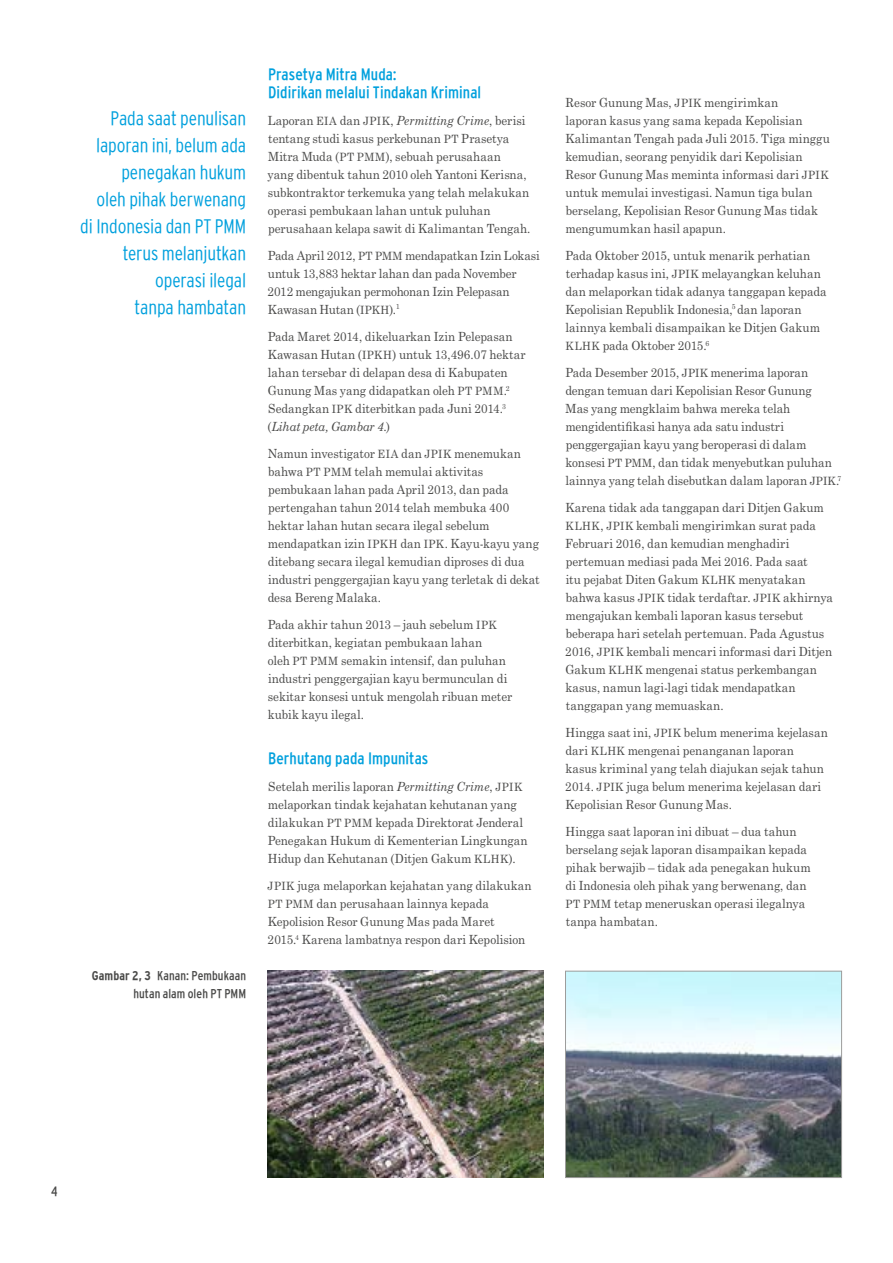
<style>
.page{position:relative;width:893px;height:1263px;background:#fff}
.page>*{position:absolute;margin:0;border:0;box-sizing:border-box;transform-origin:0 0}
.t1{font:300 condensed 19.5px/27px "Interstate";letter-spacing:-.005em;color:#00a0dd;text-align:right}
.t2{font:condensed 16.5px/18px "Interstate";letter-spacing:.005em;color:#00a0dd}
.t3{font:condensed 13.5px "Interstate";color:#4a4a49}
.t4{font:condensed 12.75px/18px "Interstate";letter-spacing:.01em;color:#4a4a49;text-align:right}
.t5{font:12.6px/18px "Century Schoolbook";color:#4a4a49;scale:.93 1}
.s1{font-weight:700}
.s2{font-size:11.4px}
.s3{font-style:italic}
</style>
<div class="page">
<img style="left:267px;top:971px;width:277px;height:207px">
<img style="left:567px;top:973px;width:273px;height:203px">
<div style="left:565px;top:971px;width:277px;height:207px;border:1px solid #9d9d9c"></div>
<h1 class="t1" style="left:80px;top:104px;width:167px">Pada saat penulisan laporan ini, belum ada penegakan hukum<br>oleh pihak berwenang di Indonesia dan PT PMM terus melanjutkan operasi ilegal<br>tanpa hambatan</h1>
<p class="t4" style="left:92px;top:966px;width:156px"><span class="s1">Gambar 2, 3</span> Kanan: Pembukaan hutan alam oleh PT PMM</p>
<h2 class="t2" style="left:268px;top:65px;width:215px">Prasetya Mitra Muda:<br>Didirikan melalui Tindakan Kriminal</h2>
<p class="t5" style="left:267px;top:111px;width:284px">Laporan <span class="s2">EIA</span> dan <span class="s2">JPIK</span>, <span class="s3">Permitting Crime</span>, berisi tentang studi kasus perkebunan <span class="s2">PT</span> Prasetya Mitra Muda (<span class="s2">PT PMM</span>), sebuah perusahaan<br>yang dibentuk tahun 2010 oleh Yantoni Kerisna, subkontraktor terkemuka yang telah melakukan operasi pembukaan lahan untuk puluhan perusahaan kelapa sawit di Kalimantan Tengah.</p>
<p class="t5" style="left:268px;top:246px;width:294px">Pada April 2012, <span class="s2">PT PMM</span> mendapatkan Izin Lokasi untuk 13,883 hektar lahan dan pada November 2012 mengajukan permohonan Izin Pelepasan Kawasan Hutan (<span class="s2">IPKH</span>).<sup>1</sup></p>
<p class="t5" style="left:268px;top:327px;width:279px">Pada Maret 2014, dikeluarkan Izin Pelepasan Kawasan Hutan (<span class="s2">IPKH</span>) untuk 13,496.07 hektar lahan tersebar di delapan desa di Kabupaten Gunung Mas yang didapatkan oleh <span class="s2">PT PMM</span>.<sup>2<br></sup>Sedangkan <span class="s2">IPK</span> diterbitkan pada Juni 2014.<sup>3 </sup>(<span class="s3">Lihat peta, Gambar 4.</span>)</p>
<p class="t5" style="left:268px;top:444px;width:294px">Namun investigator <span class="s2">EIA</span> dan <span class="s2">JPIK</span> menemukan bahwa <span class="s2">PT PMM</span> telah memulai aktivitas pembukaan lahan pada April 2013, dan pada pertengahan tahun 2014 telah membuka 400 hektar lahan hutan secara ilegal sebelum mendapatkan izin <span class="s2">IPKH</span> dan <span class="s2">IPK</span>. Kayu-kayu yang ditebang secara ilegal kemudian diproses di dua industri penggergajian kayu yang terletak di dekat desa Bereng Malaka.</p>
<p class="t5" style="left:268px;top:615px;width:265px">Pada akhir tahun 2013 – jauh sebelum <span class="s2">IPK </span>diterbitkan, kegiatan pembukaan lahan<br>oleh <span class="s2">PT PMM</span> semakin intensif, dan puluhan industri penggergajian kayu bermunculan di sekitar konsesi untuk mengolah ribuan meter kubik kayu ilegal.</p>
<h2 class="t2" style="left:268px;top:749px;width:162px">Berhutang pada Impunitas</h2>
<p class="t5" style="left:268px;top:777px;width:281px">Setelah merilis laporan <span class="s3">Permitting Crime</span>, <span class="s2">JPIK </span>melaporkan tindak kejahatan kehutanan yang dilakukan <span class="s2">PT PMM</span> kepada Direktorat Jenderal Penegakan Hukum di Kementerian Lingkungan Hidup dan Kehutanan (Ditjen Gakum <span class="s2">KLHK</span>).</p>
<p class="t5" style="left:268px;top:876px;width:285px"><span class="s2">JPIK</span> juga melaporkan kejahatan yang dilakukan <span class="s2">PT PMM</span> dan perusahaan lainnya kepada Kepolision Resor Gunung Mas pada Maret<br>2015.<sup>4</sup> Karena lambatnya respon dari Kepolision</p>
<p class="t5" style="left:565px;top:93px;width:286px">Resor Gunung Mas, <span class="s2">JPIK</span> mengirimkan<br>laporan kasus yang sama kepada Kepolisian Kalimantan Tengah pada Juli 2015. Tiga minggu kemudian, seorang penyidik dari Kepolisian Resor Gunung Mas meminta informasi dari <span class="s2">JPIK </span>untuk memulai investigasi. Namun tiga bulan berselang, Kepolisian Resor Gunung Mas tidak mengumumkan hasil apapun.</p>
<p class="t5" style="left:565px;top:246px;width:283px">Pada Oktober 2015, untuk menarik perhatian terhadap kasus ini, <span class="s2">JPIK</span> melayangkan keluhan dan melaporkan tidak adanya tanggapan kepada Kepolisian Republik Indonesia,<sup>5</sup> dan laporan lainnya kembali disampaikan ke Ditjen Gakum <span class="s2">KLHK</span> pada Oktober 2015.<sup>6</sup></p>
<p class="t5" style="left:565px;top:363px;width:298px">Pada Desember 2015, <span class="s2">JPIK</span> menerima laporan dengan temuan dari Kepolisian Resor Gunung<br>Mas yang mengklaim bahwa mereka telah mengidentifikasi hanya ada satu industri penggergajian kayu yang beroperasi di dalam konsesi <span class="s2">PT PMM</span>, dan tidak menyebutkan puluhan lainnya yang telah disebutkan dalam laporan <span class="s2">JPIK</span>.<sup>7</sup></p>
<p class="t5" style="left:565px;top:498px;width:289px">Karena tidak ada tanggapan dari Ditjen Gakum <span class="s2">KLHK</span>, <span class="s2">JPIK</span> kembali mengirimkan surat pada Februari 2016, dan kemudian menghadiri pertemuan mediasi pada Mei 2016. Pada saat<br>itu pejabat Diten Gakum <span class="s2">KLHK</span> menyatakan bahwa kasus <span class="s2">JPIK</span> tidak terdaftar. <span class="s2">JPIK</span> akhirnya mengajukan kembali laporan kasus tersebut beberapa hari setelah pertemuan. Pada Agustus 2016, <span class="s2">JPIK</span> kembali mencari informasi dari Ditjen Gakum <span class="s2">KLHK</span> mengenai status perkembangan kasus, namun lagi-lagi tidak mendapatkan tanggapan yang memuaskan.</p>
<p class="t5" style="left:565px;top:723px;width:284px">Hingga saat ini, <span class="s2">JPIK</span> belum menerima kejelasan dari <span class="s2">KLHK</span> mengenai penanganan laporan kasus kriminal yang telah diajukan sejak tahun 2014. <span class="s2">JPIK</span> juga belum menerima kejelasan dari Kepolisian Resor Gunung Mas.</p>
<p class="t5" style="left:565px;top:822px;width:265px">Hingga saat laporan ini dibuat – dua tahun berselang sejak laporan disampaikan kepada pihak berwajib – tidak ada penegakan hukum di Indonesia oleh pihak yang berwenang, dan <span class="s2">PT PMM</span> tetap meneruskan operasi ilegalnya tanpa hambatan.</p>
<p class="t3" style="left:51px;top:1183px;width:8px">4</p>
</div>
